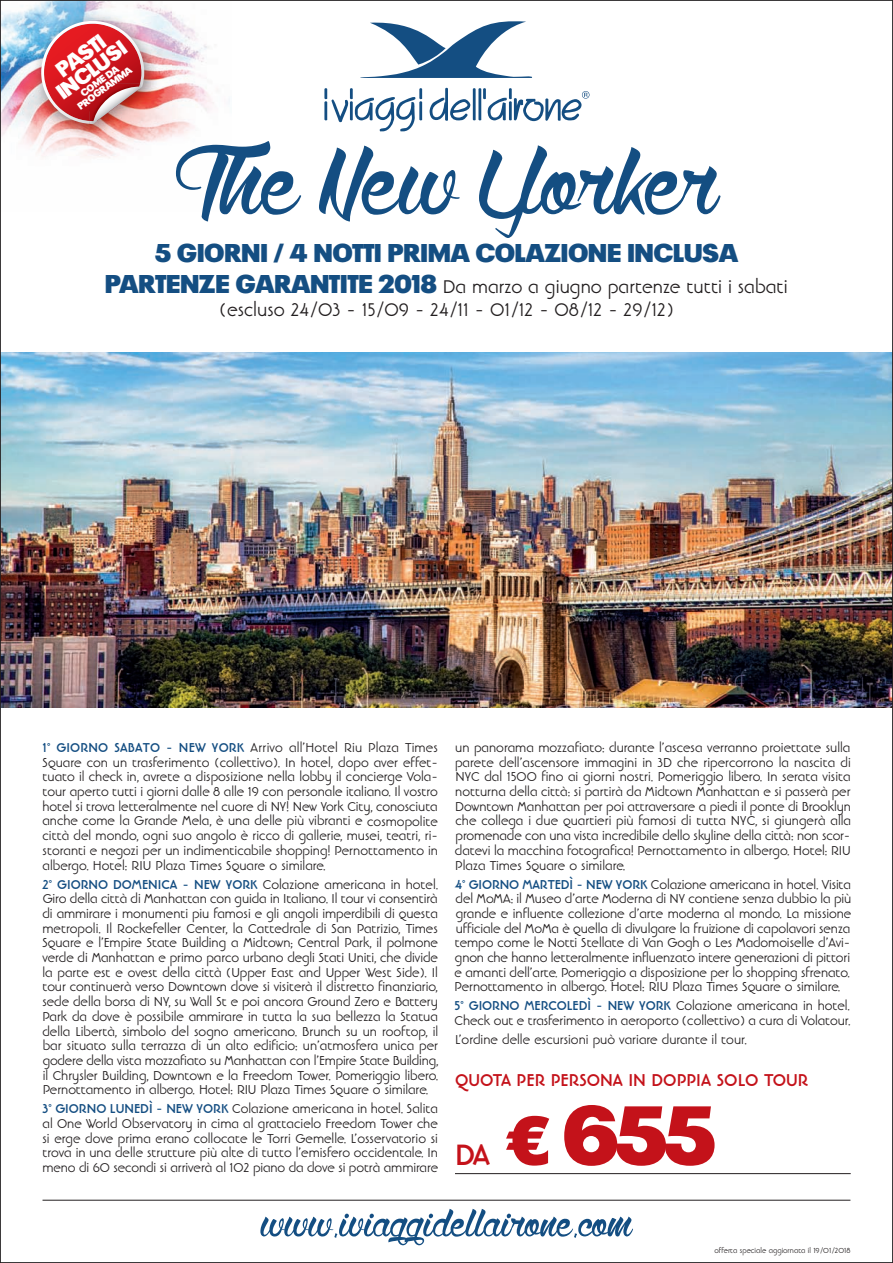
<style>
.page{position:relative;width:893px;height:1263px;background:#fff}
.page>*{position:absolute;margin:0;border:0;box-sizing:border-box;transform-origin:0 0}
.t1{font:300 160.5px "Wolfinthe City";color:#144e82}
.t2{font:900 82.5px "Plak LT";color:#c4121a}
.t3{font:300 66px "Wolfinthe City";color:#144e82}
.t4{font:900 25.5px "Plak LT";color:#144e82}
.t5{font:22.5px/22.5px "Linotype Banjoman";color:#231f20;text-align:center}
.t6{font:900 21.3px/17.7px "Plak LT";color:#fff;text-align:center}
.t7{font:700 21px "Linotype Banjoman";color:#c4121a}
.t8{font:15.75px/14.7px "Linotype Banjoman";letter-spacing:-.005em;color:#231f20;text-align:justify}
.t9{font:900 9.75px/8.6px "Plak LT";color:#fff;text-align:center}
.t10{font:9px "Linotype Banjoman";color:#231f20}
.s1{font-family:"Plak LT";font-weight:900;font-size:25.5px;color:#144e82}
.s2{font-weight:700;color:#144e82}
.s3{font-family:"Linotype Banjoman";font-weight:700;font-size:36px}
.s4{font-size:67.5px}
</style>
<div class="page">
<img style="left:2px;top:12px;width:228px;height:146px">
<img style="left:2px;top:353px;width:889px;height:355px">
<svg style="left:324px;top:88px;width:98px;height:43px"></svg>
<svg style="left:430px;top:88px;width:159px;height:33px"></svg>
<svg style="left:360px;top:21px;width:172px;height:57px"></svg>
<img style="left:19px;top:2px;width:153px;height:153px">
<img style="left:41px;top:21px;width:103px;height:103px">
<hr style="left:43px;top:1200px;width:807px;height:1px;background:#231f20">
<hr style="left:455px;top:1173px;width:396px;height:1px;background:#231f20">
<h3 class="t6" style="left:43px;top:73px;width:83px;rotate:-37deg">PASTI<br>INCLUSI</h3>
<p class="t9" style="left:71px;top:97px;width:67px;rotate:-37deg">COME DA<br>PROGRAMMA</p>
<h1 class="t1" style="left:174px;top:65px;width:546px">TheNew Yorker</h1>
<h3 class="t4" style="left:155px;top:238px;width:584px">5 GIORNI / 4 NOTTI PRIMA COLAZIONE INCLUSA</h3>
<h3 class="t5" style="left:105px;top:278px;width:684px"><span class="s1">PARTENZE GARANTITE 2018</span> Da marzo a giugno partenze tutti i sabati (escluso 24/03 - 15/09 - 24/11 - 01/12 - 08/12 - 29/12)</h3>
<p class="t8" style="left:42px;top:741px;width:397px"><span class="s2">1° GIORNO SABATO - NEW YORK</span> Arrivo all’Hotel Riu Plaza Times Square con un trasferimento (collettivo). In hotel, dopo aver effet&shy;tuato il check in, avrete a disposizione nella lobby il concierge Vola&shy;tour aperto tutti i giorni dalle 8 alle 19 con personale italiano. Il vostro hotel si trova letteralmente nel cuore di NY! New York City, conosciuta anche come la Grande Mela, è una delle più vibranti e cosmopolite città del mondo, ogni suo angolo è ricco di gallerie, musei, teatri, ri&shy;storanti e negozi per un indimenticabile shopping! Pernottamento in albergo. Hotel: RIU Plaza Times Square o similare.</p>
<p class="t8" style="left:42px;top:878px;width:397px"><span class="s2">2° GIORNO DOMENICA - NEW YORK</span> Colazione americana in hotel.<br>Giro della città di Manhattan con guida in Italiano. Il tour vi consentirà di ammirare i monumenti piu famosi e gli angoli imperdibili di questa metropoli. Il Rockefeller Center, la Cattedrale di San Patrizio, Times Square e l’Empire State Building a Midtown; Central Park, il polmone verde di Manhattan e primo parco urbano degli Stati Uniti, che divide la parte est e ovest della città (Upper East and Upper West Side). Il tour continuerà verso Downtown dove si visiterà il distretto finanziario, sede della borsa di NY, su Wall St e poi ancora Ground Zero e Battery Park da dove è possibile ammirare in tutta la sua bellezza la Statua della Libertà, simbolo del sogno americano. Brunch su un rooftop, il bar situato sulla terrazza di un alto edificio: un’atmosfera unica per godere della vista mozzafiato su Manhattan con l’Empire State Building, il Chrysler Building, Downtown e la Freedom Tower. Pomeriggio libero.<br>Pernottamento in albergo. Hotel: RIU Plaza Times Square o similare.</p>
<p class="t8" style="left:42px;top:1103px;width:397px"><span class="s2">3° GIORNO LUNEDÌ - NEW YORK</span> Colazione americana in hotel. Salita al One World Observatory in cima al grattacielo Freedom Tower che si erge dove prima erano collocate le Torri Gemelle. L’osservatorio si trova in una delle strutture più alte di tutto l’emisfero occidentale. In meno di 60 secondi si arriverà al 102 piano da dove si potrà ammirare</p>
<p class="t8" style="left:455px;top:741px;width:398px">un panorama mozzafiato: durante l’ascesa verranno proiettate sulla parete dell’ascensore immagini in 3D che ripercorrono la nascita di NYC dal 1500 fino ai giorni nostri. Pomeriggio libero. In serata visita notturna della città: si partirà da Midtown Manhattan e si passerà per Downtown Manhattan per poi attraversare a piedi il ponte di Brooklyn che collega i due quartieri più famosi di tutta NYC, si giungerà alla promenade con una vista incredibile dello skyline della città: non scor&shy;datevi la macchina fotografica! Pernottamento in albergo. Hotel: RIU Plaza Times Square o similare.</p>
<p class="t8" style="left:455px;top:878px;width:398px"><span class="s2">4° GIORNO MARTEDÌ - NEW YORK</span> Colazione americana in hotel. Visita del MoMA: il Museo d’arte Moderna di NY contiene senza dubbio la più grande e influente collezione d’arte moderna al mondo. La missione ufficiale del MoMa è quella di divulgare la fruizione di capolavori senza tempo come le Notti Stellate di Van Gogh o Les Madomoiselle d’Avi&shy;gnon che hanno letteralmente influenzato intere generazioni di pittori e amanti dell’arte. Pomeriggio a disposizione per lo shopping sfrenato.<br>Pernottamento in albergo. Hotel: RIU Plaza Times Square o similare.</p>
<p class="t8" style="left:455px;top:1000px;width:397px"><span class="s2">5° GIORNO MERCOLEDÌ - NEW YORK</span> Colazione americana in hotel.<br>Check out e trasferimento in aeroporto (collettivo) a cura di Volatour.</p>
<p class="t8" style="left:455px;top:1033px;width:293px">L’ordine delle escursioni può variare durante il tour.</p>
<h3 class="t7" style="left:455px;top:1072px;width:355px">QUOTA PER PERSONA IN DOPPIA SOLO TOUR</h3>
<h2 class="t2" style="left:455px;top:1088px;width:262px"><span class="s3">DA</span> <span class="s4">€</span> 655</h2>
<h3 class="t3" style="left:261px;top:1175px;width:373px">www.iviaggidellairone.com</h3>
<p class="t10" style="left:714px;top:1247px;width:137px">offerta speciale aggiornata il 19/01/2018</p>
</div>
